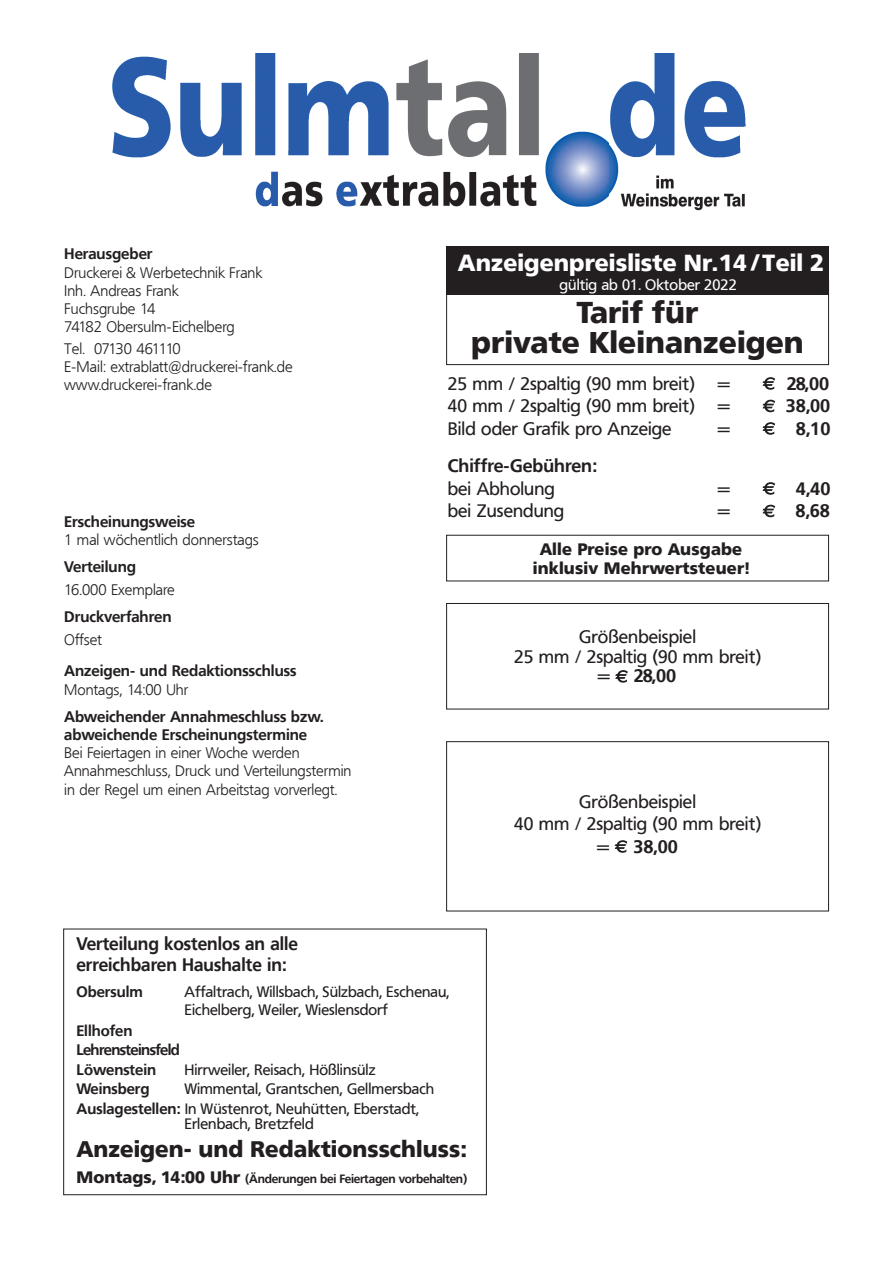
<style>
.page{position:relative;width:893px;height:1263px;background:#fff}
.page>*{position:absolute;margin:0;border:0;box-sizing:border-box;transform-origin:0 0}
.t1{font:900 30px/30px "Frutiger BQ";color:#231f20;text-align:center}
.t2{font:900 23.25px "Frutiger BQ";color:#fff}
.t3{font:900 22.5px "Frutiger BQ";color:#231f20}
.t4{font:18px "Frutiger BQ";color:#231f20}
.t5{font:700 18px/21.6px "Frutiger BQ";color:#231f20}
.t6{font:900 16.5px/19.5px "Frutiger BQ";letter-spacing:.01em;color:#231f20;text-align:center}
.t7{font:300 15.15px/18.3px "Frutiger BQ";color:#231f20}
.t8{font:700 15.15px/18.3px "Frutiger BQ";color:#231f20}
.t9{font:15px/18px "Frutiger BQ";color:#231f20}
.t10{font:700 15px/19.5px "Frutiger BQ";letter-spacing:-.02em;color:#231f20}
.t11{font:15px "Frutiger BQ";color:#fff}
.t12{font:700 15px "Frutiger BQ";color:#231f20}
.t13{font:700 12px "Frutiger BQ";letter-spacing:-.02em;color:#231f20}
.s1{font-weight:700}
.s2{font-weight:900;font-size:16.5px}
</style>
<div class="page">
<div style="left:446px;top:280px;width:383px;height:85px;border:1px solid #231f20"></div>
<svg style="left:762px;top:377px;width:13px;height:13px"></svg>
<svg style="left:762px;top:400px;width:13px;height:12px"></svg>
<svg style="left:762px;top:422px;width:13px;height:13px"></svg>
<svg style="left:762px;top:482px;width:13px;height:13px"></svg>
<svg style="left:762px;top:505px;width:13px;height:12px"></svg>
<svg style="left:446px;top:534px;width:383px;height:378px"></svg>
<svg style="left:615px;top:670px;width:13px;height:13px"></svg>
<svg style="left:615px;top:840px;width:12px;height:13px"></svg>
<div style="left:446px;top:246px;width:383px;height:49px;background:#231f20"></div>
<img style="left:112px;top:53px;width:634px;height:158px">
<div style="left:63px;top:929px;width:424px;height:266px;border:1px solid #231f20"></div>
<p class="t8" style="left:64px;top:245px;width:90px">Herausgeber</p>
<p class="t7" style="left:64px;top:263px;width:200px">Druckerei &amp; Werbetechnik Frank<br>Inh. Andreas Frank<br>Fuchsgrube 14<br>74182 Obersulm-Eichelberg</p>
<p class="t7" style="left:64px;top:339px;width:230px">Tel. 07130 461110<br>E-Mail: extrablatt@druckerei-frank.de www.druckerei-frank.de</p>
<p class="t8" style="left:64px;top:513px;width:132px">Erscheinungsweise</p>
<p class="t7" style="left:64px;top:531px;width:196px">1 mal wöchentlich donnerstags</p>
<p class="t8" style="left:64px;top:558px;width:73px">Verteilung</p>
<p class="t7" style="left:64px;top:581px;width:112px">16.000 Exemplare</p>
<p class="t8" style="left:64px;top:608px;width:109px">Druckverfahren</p>
<p class="t7" style="left:64px;top:631px;width:39px">Offset</p>
<p class="t8" style="left:64px;top:662px;width:234px">Anzeigen- und Redaktionsschluss</p>
<p class="t7" style="left:64px;top:680px;width:126px">Montags, 14:00 Uhr</p>
<p class="t8" style="left:64px;top:707px;width:261px">Abweichender Annahmeschluss bzw. abweichende Erscheinungstermine</p>
<p class="t7" style="left:64px;top:744px;width:289px">Bei Feiertagen in einer Woche werden<br>Annahmeschluss, Druck und Verteilungstermin in der Regel um einen Arbeitstag vorverlegt.</p>
<h2 class="t2" style="left:458px;top:249px;width:368px">Anzeigenpreisliste Nr. 14/ Teil 2</h2>
<p class="t11" style="left:559px;top:276px;width:179px">gültig ab 01. Oktober 2022</p>
<h1 class="t1" style="left:471px;top:298px;width:334px">Tarif für<br>private Kleinanzeigen</h1>
<p class="t4" style="left:448px;top:373px;width:248px">25 mm / 2spaltig (90 mm breit)</p>
<p class="t4" style="left:718px;top:373px;width:14px">=</p>
<p class="t5" style="left:787px;top:372px;width:44px">28,00</p>
<p class="t4" style="left:448px;top:395px;width:248px">40 mm / 2spaltig (90 mm breit)</p>
<p class="t4" style="left:718px;top:395px;width:14px">=</p>
<p class="t5" style="left:786px;top:395px;width:46px">38,00</p>
<p class="t4" style="left:448px;top:418px;width:225px">Bild oder Grafik pro Anzeige</p>
<p class="t4" style="left:718px;top:418px;width:14px">=</p>
<p class="t5" style="left:796px;top:417px;width:36px">8,10</p>
<p class="t5" style="left:448px;top:455px;width:151px">Chiffre-Gebühren:</p>
<p class="t4" style="left:448px;top:478px;width:109px">bei Abholung</p>
<p class="t4" style="left:718px;top:478px;width:14px">=</p>
<p class="t5" style="left:796px;top:477px;width:36px">4,40</p>
<p class="t4" style="left:448px;top:500px;width:118px">bei Zusendung</p>
<p class="t4" style="left:718px;top:500px;width:14px">=</p>
<p class="t5" style="left:795px;top:500px;width:36px">8,68</p>
<p class="t6" style="left:533px;top:539px;width:218px">Alle Preise pro Ausgabe inklusiv Mehrwertsteuer!</p>
<p class="t4" style="left:579px;top:627px;width:118px">Größenbeispiel</p>
<p class="t4" style="left:514px;top:646px;width:248px">25 mm / 2spaltig (90 mm breit)</p>
<p class="t4" style="left:598px;top:666px;width:14px">=</p>
<p class="t5" style="left:634px;top:665px;width:44px">28,00</p>
<p class="t4" style="left:579px;top:791px;width:118px">Größenbeispiel</p>
<p class="t4" style="left:514px;top:813px;width:248px">40 mm / 2spaltig (90 mm breit)</p>
<p class="t4" style="left:597px;top:836px;width:14px">=</p>
<p class="t5" style="left:633px;top:835px;width:46px">38,00</p>
<p class="t5" style="left:76px;top:932px;width:223px">Verteilung kostenlos an alle erreichbaren Haushalte in:</p>
<p class="t12" style="left:76px;top:982px;width:68px">Obersulm</p>
<p class="t9" style="left:184px;top:982px;width:266px">Affaltrach, Willsbach, Sülzbach, Eschenau,<br>Eichelberg, Weiler, Wieslensdorf</p>
<p class="t10" style="left:76px;top:1021px;width:105px">Ellhofen<br>Lehrensteinsfeld<br>Löwenstein</p>
<p class="t9" style="left:184px;top:1060px;width:193px">Hirrweiler, Reisach, Hößlinsülz</p>
<p class="t9" style="left:76px;top:1079px;width:344px;line-height:20.2px"><span class="s1">Weinsberg<br>Auslagestellen:</span> In Wüstenrot, Neuhütten, Eberstadt,</p>
<p class="t9" style="left:184px;top:1115px;width:131px">Erlenbach, Bretzfeld</p>
<p class="t9" style="left:184px;top:1080px;width:251px">Wimmental, Grantschen, Gellmersbach</p>
<h3 class="t3" style="left:76px;top:1136px;width:392px">Anzeigen- und Redaktionsschluss:</h3>
<p class="t13" style="left:76px;top:1171px;width:392px"><span class="s2">Montags, 14:00 Uhr</span> (Änderungen bei Feiertagen vorbehalten)</p>
</div>
